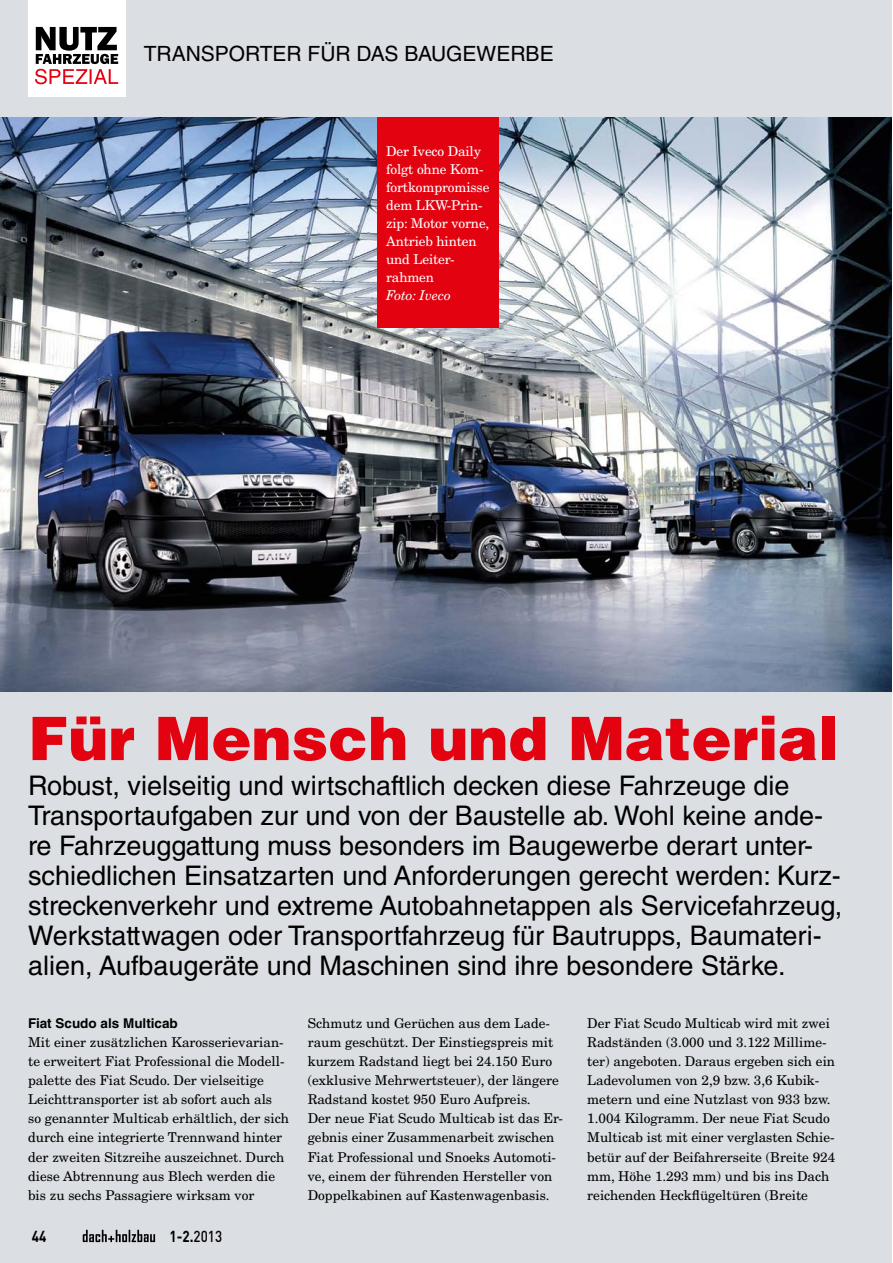
<style>
.page{position:relative;width:893px;height:1263px;background:#fff}
.page>*{position:absolute;margin:0;border:0;box-sizing:border-box;transform-origin:0 0}
.t1{font:900 60px "Helvetica LT Std";color:#e30210}
.t2{font:27px/30px "Helvetica LT Std";color:#000}
.t3{font:21px "Helvetica LT Std";color:#000}
.t4{font:700 15.75px "DIN Pro";color:#000;scale:.85 1}
.t5{font:13.5px/19.2px "New Century Schlbk LT Std";color:#000}
.t6{font:13.5px/18px "New Century Schlbk LT Std";letter-spacing:-.01em;color:#fff}
.s1{font-style:italic}
.s2{font-family:"Helvetica LT Std";font-weight:700}
.s3{font-weight:500}
</style>
<div class="page">
<div style="left:0;top:0;width:891px;height:1263px;background:#dbdee2"></div>
<img style="left:0;top:118px;width:891px;height:574px">
<div style="left:378px;top:118px;width:121px;height:210px;background:#e30210"></div>
<div style="left:28px;top:0;width:98px;height:96px;background:#fff"></div>
<svg style="left:35px;top:27px;width:83px;height:57px"></svg>
<svg style="left:83px;top:1230px;width:72px;height:12px"></svg>
<p class="t3" style="left:144px;top:42px;width:411px">TRANSPORTER FÜR DAS BAUGEWERBE</p>
<p class="t6" style="left:386px;top:142px;width:105px">Der Iveco Daily folgt ohne Kom&shy;fortkompromisse dem LKW-Prin&shy;zip: Motor vorne,<br>Antrieb hinten und Leiter&shy;rahmen<br><span class="s1">Foto: Iveco</span></p>
<p class="t1" style="left:28px;top:699px;width:811px">Für Mensch und Material</p>
<p class="t2" style="left:28px;top:770px;width:816px">Robust, vielseitig und wirtschaftlich decken diese Fahrzeuge die Transportaufgaben zur und von der Baustelle ab. Wohl keine ande&shy;re Fahrzeuggattung muss besonders im Baugewerbe derart unter&shy;schiedlichen Einsatzarten und Anforderungen gerecht werden: Kurz&shy;streckenverkehr und extreme Autobahnetappen als Servicefahrzeug, Werkstattwagen oder Transportfahrzeug für Bautrupps, Baumateri&shy;alien, Aufbaugeräte und Maschinen sind ihre besondere Stärke.</p>
<p class="t5" style="left:28px;top:1013px;width:262px"><span class="s2">Fiat Scudo als Multicab<br></span>Mit einer zusätzlichen Karosserievarian&shy;te erweitert Fiat Professional die Modell&shy;palette des Fiat Scudo. Der vielseitige Leichttransporter ist ab sofort auch als<br>so genannter Multicab erhältlich, der sich durch eine integrierte Trennwand hinter der zweiten Sitzreihe auszeichnet. Durch diese Abtrennung aus Blech werden die bis zu sechs Passagiere wirksam vor</p>
<p class="t5" style="left:308px;top:1013px;width:257px">Schmutz und Gerüchen aus dem Lade&shy;raum geschützt. Der Einstiegspreis mit kurzem Radstand liegt bei 24.150 Euro (exklusive Mehrwertsteuer), der längere Radstand kostet 950 Euro Aufpreis.<br>Der neue Fiat Scudo Multicab ist das Er&shy;gebnis einer Zusammenarbeit zwischen Fiat Professional und Snoeks Automoti&shy;ve, einem der führenden Hersteller von Doppelkabinen auf Kastenwagenbasis.</p>
<p class="t5" style="left:587px;top:1013px;width:250px">Der Fiat Scudo Multicab wird mit zwei Radständen (3.000 und 3.122 Millime&shy;ter) angeboten. Daraus ergeben sich ein Ladevolumen von 2,9 bzw. 3,6 Kubik&shy;metern und eine Nutzlast von 933 bzw.<br>1.004 Kilogramm. Der neue Fiat Scudo Multicab ist mit einer verglasten Schie&shy;betür auf der Beifahrerseite (Breite 924 mm, Höhe 1.293 mm) und bis ins Dach reichenden Heckflügeltüren (Breite</p>
<p class="t4" style="left:32px;top:1226px;width:19px">44</p>
<p class="t4" style="left:170px;top:1226px;width:63px">1-2.<span class="s3">2013</span></p>
</div>
